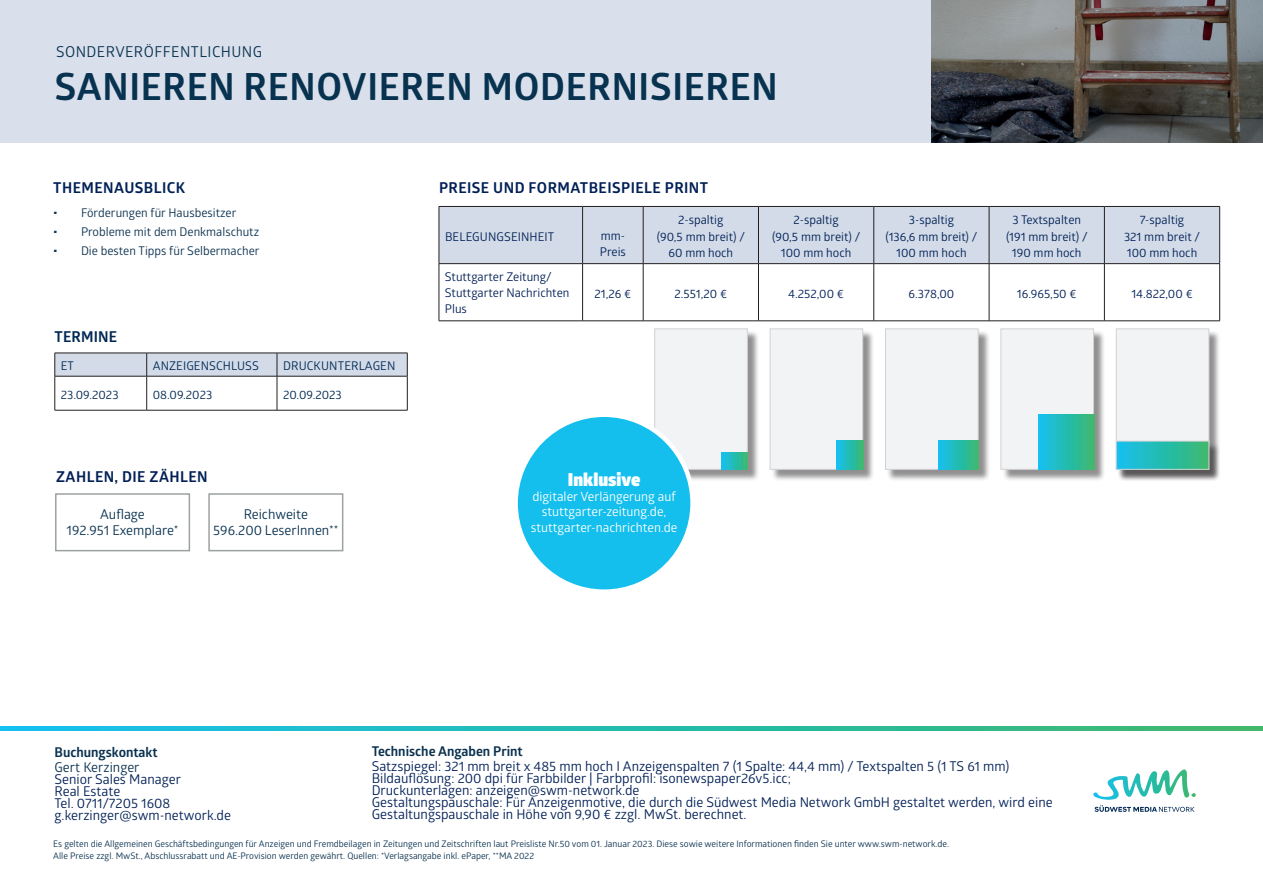
<style>
.page{position:relative;width:1263px;height:893px;background:#fff}
.page>*{position:absolute;margin:0;border:0;box-sizing:border-box;transform-origin:0 0}
.t1{font:700 37.5px "Glober";letter-spacing:.02em;color:#073250}
.t2{font:900 18px "Glober";color:#fff}
.Einf__Abs{font:700 15px "Glober";letter-spacing:.03em;color:#001f56}
.t3{font:15px "Glober";letter-spacing:.03em;color:#073250}
.t4{font:700 15px "Glober";letter-spacing:.01em;color:#002853}
.Einf__Abs-2{font:13.5px/12px "Glober";color:#001f56}
.t5{font:13.5px "Glober";color:#09314f}
.Einf__Abs-3{font:700 13.5px/15px "Glober";color:#09314f}
.t6{font:12.75px/15.3px "Glober";color:#fff;text-align:center}
.t7{font:12px/16.2px "Glober";color:#001f56}
.t8{font:12px "Glober";color:#0a314f}
.t9{font:12px "Glober";letter-spacing:.01em;color:#002853}
.Einf__Abs-4{font:9px/12px "Glober";color:#09314f}
.s1{font-family:"Eras ITC";font-weight:700}
.s2{font-weight:400;color:#0b314f}
.s3{color:#001f56}
</style>
<div class="page">
<div style="left:771px;top:330px;width:104px;height:152px;background:#231f20;opacity:.5"></div>
<div style="left:770px;top:328px;width:93px;height:142px;background:#f2f3f4;border:1px solid #d1d2d4"></div>
<div style="left:837px;top:441px;width:26px;height:29px;background:linear-gradient(to right,#14c0f0,#37b876)"></div>
<div style="left:887px;top:330px;width:103px;height:152px;background:#231f20;opacity:.5"></div>
<div style="left:885px;top:328px;width:94px;height:142px;background:#f2f3f4;border:1px solid #d1d2d4"></div>
<div style="left:939px;top:440px;width:40px;height:30px;background:linear-gradient(to right,#13c0ef,#3bb870)"></div>
<div style="left:1002px;top:330px;width:104px;height:152px;background:#231f20;opacity:.5"></div>
<div style="left:1000px;top:328px;width:94px;height:142px;background:#f2f3f4;border:1px solid #d1d2d4"></div>
<div style="left:1039px;top:414px;width:55px;height:56px;background:linear-gradient(to right,#13c0f0,#3ab86d)"></div>
<div style="left:656px;top:330px;width:104px;height:152px;background:#231f20;opacity:.5"></div>
<div style="left:654px;top:328px;width:94px;height:142px;background:#f2f3f4;border:1px solid #d1d2d4"></div>
<svg style="left:721px;top:452px;width:27px;height:18px"></svg>
<div style="left:1117px;top:330px;width:104px;height:152px;background:#231f20;opacity:.5"></div>
<div style="left:1116px;top:328px;width:93px;height:142px;background:#f2f3f4;border:1px solid #d1d2d4"></div>
<div style="left:1117px;top:442px;width:104px;height:40px;background:#231f20;opacity:.5"></div>
<div style="left:1116px;top:441px;width:93px;height:28px;background:linear-gradient(to right,#13c0f0,#3bb86d)"></div>
<div style="left:1116px;top:441px;width:93px;height:29px;border:1px solid #d1d2d4"></div>
<div style="left:0;top:0;width:1263px;height:143px;background:#dae0eb"></div>
<img style="left:931px;top:0;width:332px;height:143px">
<svg style="left:55px;top:353px;width:353px;height:23px;background:#cad3de"></svg>
<hr style="left:55px;top:376px;width:92px;height:1px;background:#231f20">
<hr style="left:55px;top:376px;width:1px;height:34px;background:#231f20">
<hr style="left:147px;top:376px;width:130px;height:1px;background:#231f20">
<hr style="left:146px;top:376px;width:1px;height:34px;background:#231f20">
<hr style="left:277px;top:376px;width:130px;height:1px;background:#231f20">
<hr style="left:277px;top:376px;width:1px;height:34px;background:#231f20">
<hr style="left:407px;top:376px;width:1px;height:34px;background:#231f20">
<hr style="left:55px;top:410px;width:92px;height:1px;background:#231f20">
<hr style="left:147px;top:410px;width:130px;height:1px;background:#231f20">
<hr style="left:277px;top:410px;width:130px;height:1px;background:#231f20">
<div style="left:440px;top:207px;width:779px;height:56px;background:#d2dbe7"></div>
<hr style="left:439px;top:206px;width:144px;height:1px;background:#231f20">
<hr style="left:439px;top:207px;width:1px;height:56px;background:#231f20">
<hr style="left:583px;top:206px;width:60px;height:1px;background:#231f20">
<hr style="left:582px;top:207px;width:1px;height:56px;background:#231f20">
<hr style="left:643px;top:206px;width:115px;height:1px;background:#231f20">
<hr style="left:643px;top:207px;width:1px;height:56px;background:#231f20">
<hr style="left:758px;top:206px;width:116px;height:1px;background:#231f20">
<hr style="left:758px;top:207px;width:1px;height:56px;background:#231f20">
<hr style="left:874px;top:206px;width:115px;height:1px;background:#231f20">
<hr style="left:873px;top:207px;width:1px;height:56px;background:#231f20">
<hr style="left:989px;top:206px;width:115px;height:1px;background:#231f20">
<hr style="left:989px;top:207px;width:1px;height:56px;background:#231f20">
<hr style="left:1104px;top:206px;width:116px;height:1px;background:#231f20">
<hr style="left:1104px;top:207px;width:1px;height:56px;background:#231f20">
<hr style="left:1219px;top:207px;width:1px;height:56px;background:#231f20">
<hr style="left:439px;top:263px;width:144px;height:1px;background:#231f20">
<hr style="left:439px;top:264px;width:1px;height:57px;background:#231f20">
<hr style="left:583px;top:263px;width:60px;height:1px;background:#231f20">
<hr style="left:582px;top:264px;width:1px;height:57px;background:#231f20">
<hr style="left:643px;top:263px;width:115px;height:1px;background:#231f20">
<hr style="left:643px;top:264px;width:1px;height:57px;background:#231f20">
<hr style="left:758px;top:263px;width:116px;height:1px;background:#231f20">
<hr style="left:758px;top:264px;width:1px;height:57px;background:#231f20">
<hr style="left:874px;top:263px;width:115px;height:1px;background:#231f20">
<hr style="left:873px;top:264px;width:1px;height:57px;background:#231f20">
<hr style="left:989px;top:263px;width:115px;height:1px;background:#231f20">
<hr style="left:989px;top:264px;width:1px;height:57px;background:#231f20">
<hr style="left:1104px;top:263px;width:116px;height:1px;background:#231f20">
<hr style="left:1104px;top:264px;width:1px;height:57px;background:#231f20">
<hr style="left:1219px;top:264px;width:1px;height:57px;background:#231f20">
<hr style="left:439px;top:321px;width:144px;height:1px;background:#231f20">
<hr style="left:583px;top:321px;width:60px;height:1px;background:#231f20">
<hr style="left:643px;top:321px;width:115px;height:1px;background:#231f20">
<hr style="left:758px;top:321px;width:116px;height:1px;background:#231f20">
<hr style="left:874px;top:321px;width:115px;height:1px;background:#231f20">
<hr style="left:989px;top:321px;width:115px;height:1px;background:#231f20">
<hr style="left:1104px;top:321px;width:116px;height:1px;background:#231f20">
<svg style="left:0;top:726px;width:1263px;height:4px;background:#27bbad"></svg>
<svg style="left:1093px;top:769px;width:103px;height:43px"></svg>
<div style="left:55px;top:493px;width:135px;height:58px;border:2px solid #9ca1a2"></div>
<div style="left:208px;top:493px;width:135px;height:58px;border:2px solid #9ca1a2"></div>
<div style="left:516px;top:415px;width:176px;height:177px;background:#14bfee;border-radius:50%"></div>
<div style="left:513px;top:412px;width:182px;height:182px;border:4px solid #fff;border-radius:50%"></div>
<p class="t3" style="left:56px;top:41px;width:208px">SONDERVERÖFFENTLICHUNG</p>
<p class="t1" style="left:55px;top:59px;width:724px">SANIEREN RENOVIEREN MODERNISIEREN</p>
<p class="Einf__Abs" style="left:53px;top:177px;width:133px">THEMENAUSBLICK</p>
<p class="t8" style="left:54px;top:205px;width:184px"><span class="s1">·</span> Förderungen für Hausbesitzer</p>
<p class="t8" style="left:54px;top:223px;width:207px"><span class="s1">·</span> Probleme mit dem Denkmalschutz</p>
<p class="t8" style="left:54px;top:242px;width:207px"><span class="s1">·</span> Die besten Tipps für Selbermacher</p>
<p class="Einf__Abs" style="left:439px;top:177px;width:271px">PREISE UND FORMATBEISPIELE PRINT</p>
<p class="t7" style="left:445px;top:228px;width:111px">BELEGUNGSEINHEIT</p>
<p class="t7" style="left:600px;top:227px;width:27px">mm-<br>Preis</p>
<p class="t7" style="left:678px;top:212px;width:47px">2-spaltig</p>
<p class="t7" style="left:657px;top:228px;width:89px">(90,5 mm breit) /</p>
<p class="t7" style="left:668px;top:244px;width:66px">60 mm hoch</p>
<p class="t7" style="left:794px;top:212px;width:47px">2-spaltig</p>
<p class="t7" style="left:772px;top:228px;width:89px;text-align:center">(90,5 mm breit) /<br>100 mm hoch</p>
<p class="t7" style="left:909px;top:212px;width:47px">3-spaltig</p>
<p class="t7" style="left:885px;top:228px;width:93px;text-align:center">(136,6 mm breit) /<br>100 mm hoch</p>
<p class="t7" style="left:1006px;top:212px;width:83px;text-align:center">3 Textspalten (191 mm breit) /<br>190 mm hoch</p>
<p class="t7" style="left:1140px;top:212px;width:46px">7-spaltig</p>
<p class="t7" style="left:1124px;top:228px;width:77px">321 mm breit /<br>100 mm hoch</p>
<p class="t4" style="left:55px;top:326px;width:64px">TERMINE</p>
<p class="t9" style="left:61px;top:358px;width:15px">ET</p>
<p class="t9" style="left:153px;top:358px;width:108px">ANZEIGENSCHLUSS</p>
<p class="t9" style="left:283px;top:358px;width:114px">DRUCKUNTERLAGEN</p>
<p class="t9" style="left:61px;top:386px;width:59px">23.09.2023</p>
<p class="t9" style="left:153px;top:386px;width:61px">08.09.2023</p>
<p class="t9" style="left:283px;top:386px;width:60px">20.09.2023</p>
<p class="Einf__Abs" style="left:56px;top:466px;width:153px">ZAHLEN, DIE ZÄHLEN</p>
<p class="t5" style="left:100px;top:504px;width:46px">Auflage</p>
<p class="t5" style="left:67px;top:520px;width:113px">192.951 Exemplare*</p>
<p class="t5" style="left:244px;top:504px;width:66px">Reichweite</p>
<p class="t5" style="left:213px;top:520px;width:127px">596.200 LeserInnen**</p>
<p class="t7" style="left:445px;top:268px;width:126px">Stuttgarter Zeitung/<br>Stuttgarter Nachrichten<br>Plus</p>
<p class="t7" style="left:594px;top:285px;width:38px">21,26 €</p>
<p class="t7" style="left:674px;top:285px;width:54px">2.551,20 €</p>
<p class="t7" style="left:788px;top:285px;width:57px">4.252,00 €</p>
<p class="t7" style="left:908px;top:285px;width:47px">6.378,00</p>
<p class="t7" style="left:1017px;top:285px;width:61px">16.965,50 €</p>
<p class="t7" style="left:1131px;top:285px;width:63px">14.822,00 €</p>
<p class="t2" style="left:568px;top:465px;width:74px">Inklusive</p>
<p class="t6" style="left:531px;top:488px;width:148px">digitaler Verlängerung auf stuttgarter-zeitung.de, stuttgarter-nachrichten.de</p>
<p class="Einf__Abs-3" style="left:55px;top:744px;width:105px">Buchungskontakt<br><span class="s2">Gert Kerzinger</span></p>
<p class="Einf__Abs-2" style="left:55px;top:773px;width:178px">Senior Sales Manager<br>Real Estate<br>Tel. 0711/7205 1608 g.kerzinger@swm-network.de</p>
<p class="Einf__Abs-3" style="left:372px;top:743px;width:153px">Technische Angaben Print</p>
<p class="Einf__Abs-2" style="left:372px;top:759px;width:682px">Satzspiegel: 321 mm breit x 485 mm hoch I Anzeigenspalten 7 (1 Spalte: 44,4 mm) / Textspalten 5 (1 TS 61 mm)<br>Bildauflösung: 200 dpi für Farbbilder | Farbprofil: isonewspaper26v5.icc;<br>Druckunterlagen: anzeigen@swm-network.de<br>Gestaltungspauschale: Für Anzeigenmotive, die durch die Südwest Media Network GmbH gestaltet werden, wird eine Gestaltungspauschale in Höhe von 9,90 € zzgl. MwSt. berechnet.</p>
<p class="Einf__Abs-4" style="left:53px;top:837px;width:897px">Es gelten die Allgemeinen Geschäftsbedingungen für Anzeigen und Fremdbeilagen in Zeitungen und Zeitschriften laut Preisliste Nr.50 vom 01. Januar 2023. Diese sowie weitere Informationen finden Sie unter www.swm-network.de.<br>Alle Preise zzgl. MwSt., Abschlussrabatt und AE-Provision werden gewährt. Quellen: <span class="s3">*</span>Verlagsangabe inkl. ePaper, <span class="s3">**</span>MA 2022</p>
</div>
